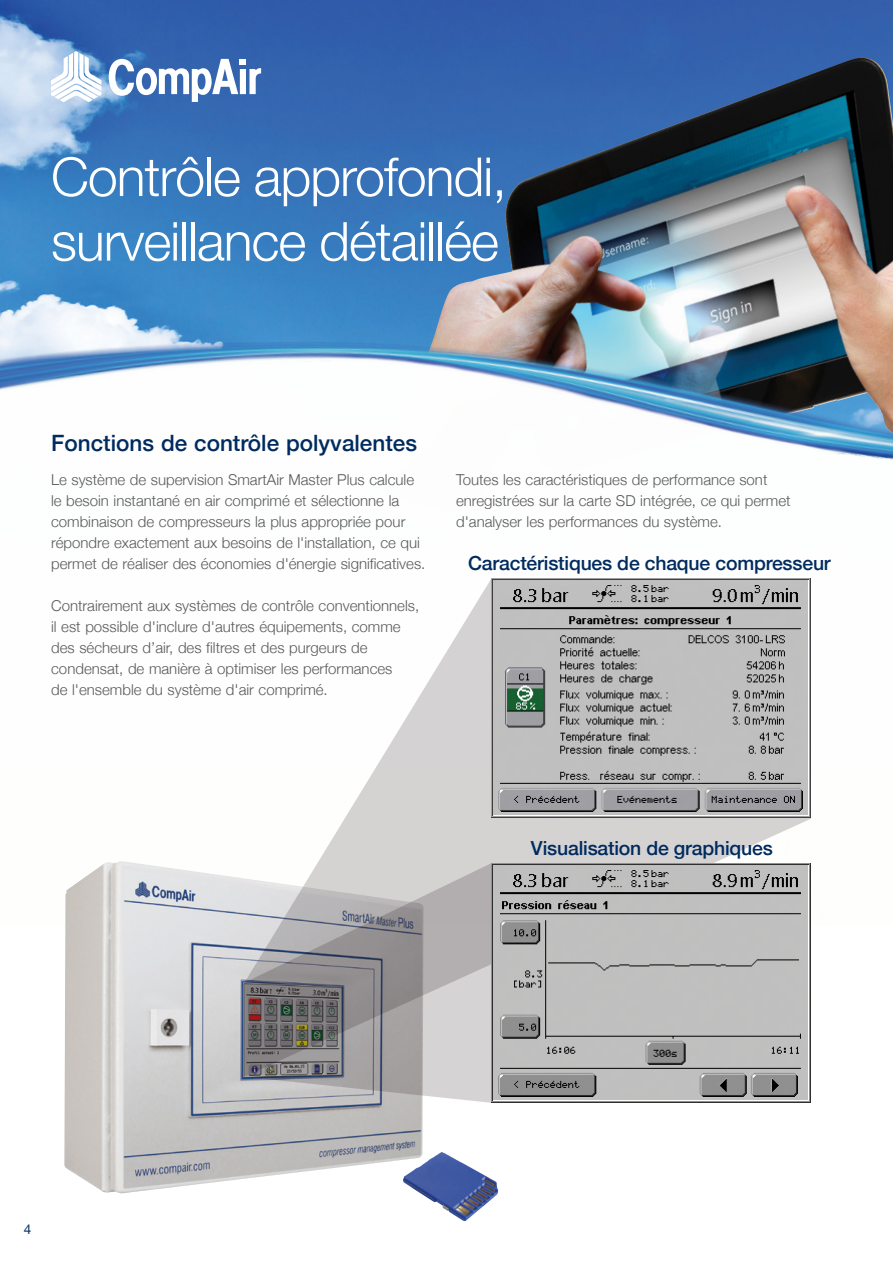
<style>
.page{position:relative;width:893px;height:1263px;background:#fff}
.page>*{position:absolute;margin:0;border:0;box-sizing:border-box;transform-origin:0 0}
.t1{font:300 53.85px/64.5px "Helvetica Neue";letter-spacing:-.02em;color:#fff}
.t2{font:500 22.5px "Helvetica Neue";color:#002b5f}
.t3{font:500 19.35px "Helvetica Neue";letter-spacing:-.01em;color:#002b5f}
.t4{font:300 15px/21px "Helvetica Neue";color:#58595b}
.t5{font:13.5px "Helvetica Neue";color:#002b5f}
</style>
<div class="page">
<img style="left:0;top:0;width:893px;height:333px">
<img style="left:340px;top:58px;width:553px;height:275px">
<svg style="left:0;top:333px;width:893px;height:6px;background:#94aec2"></svg>
<img style="left:0;top:339px;width:893px;height:121px">
<svg style="left:109px;top:59px;width:152px;height:43px"></svg>
<svg style="left:51px;top:51px;width:50px;height:51px"></svg>
<img style="left:64px;top:861px;width:359px;height:332px">
<img style="left:402px;top:1152px;width:96px;height:69px">
<svg style="left:244px;top:579px;width:568px;height:284px"></svg>
<svg style="left:244px;top:863px;width:247px;height:240px;background:#aba8aa"></svg>
<img style="left:491px;top:578px;width:320px;height:239px">
<img style="left:491px;top:863px;width:320px;height:239px">
<h1 class="t1" style="left:51px;top:141px;width:457px">Contrôle approfondi, surveillance détaillée</h1>
<h2 class="t2" style="left:51px;top:425px;width:367px">Fonctions de contrôle polyvalentes</h2>
<p class="t4" style="left:51px;top:468px;width:376px">Le système de supervision SmartAir Master Plus calcule le besoin instantané en air comprimé et sélectionne la combinaison de compresseurs la plus appropriée pour répondre exactement aux besoins de l'installation, ce qui permet de réaliser des économies d'énergie significatives.</p>
<p class="t4" style="left:51px;top:594px;width:370px">Contrairement aux systèmes de contrôle conventionnels, il est possible d'inclure d'autres équipements, comme des sécheurs d’air, des filtres et des purgeurs de condensat, de manière à optimiser les performances<br>de l'ensemble du système d'air comprimé.</p>
<p class="t4" style="left:456px;top:468px;width:336px">Toutes les caractéristiques de performance sont enregistrées sur la carte SD intégrée, ce qui permet d'analyser les performances du système.</p>
<p class="t3" style="left:468px;top:547px;width:364px">Caractéristiques de chaque compresseur</p>
<p class="t3" style="left:531px;top:832px;width:243px">Visualisation de graphiques</p>
<p class="t5" style="left:24px;top:1219px;width:9px">4</p>
</div>
